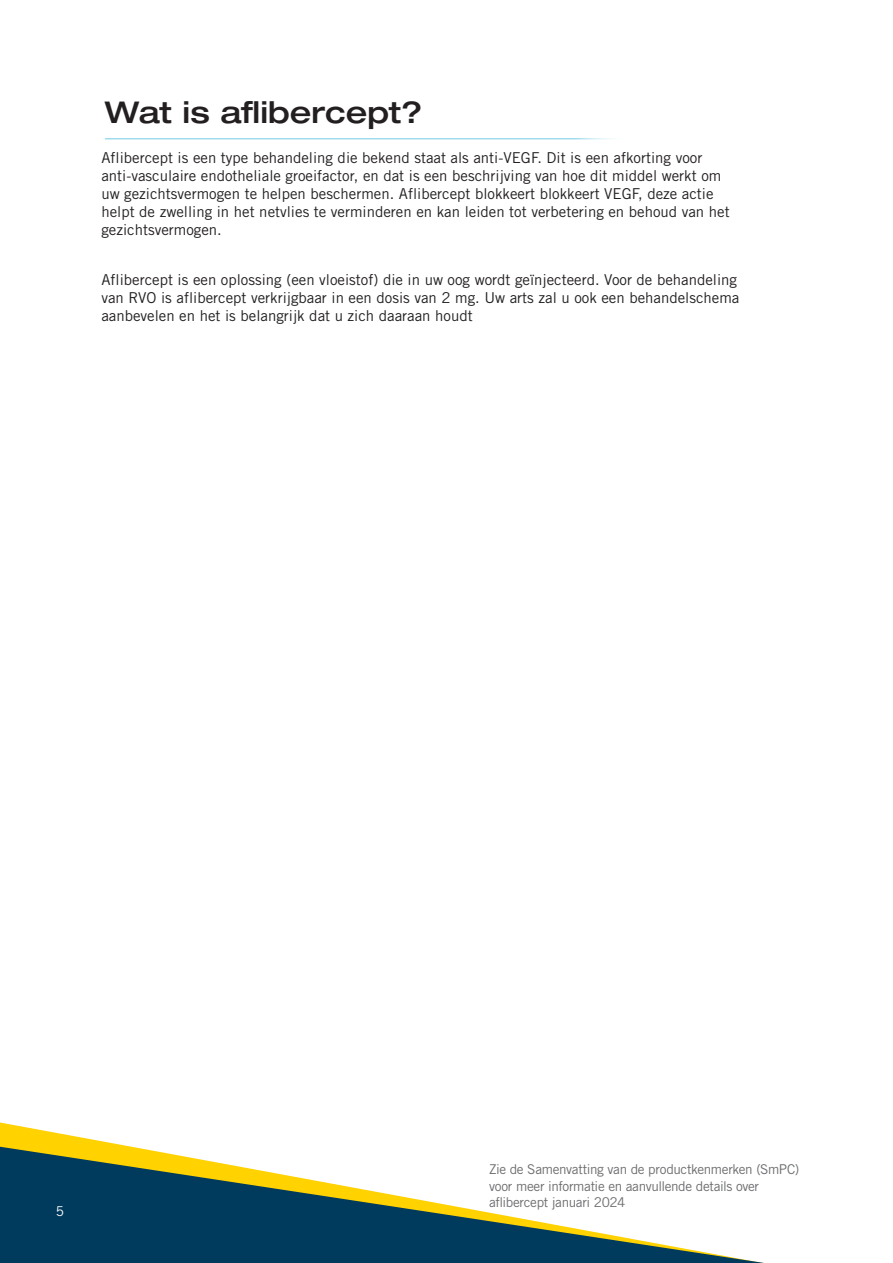
<style>
.page{position:relative;width:893px;height:1263px;background:#fff}
.page>*{position:absolute;margin:0;border:0;box-sizing:border-box;transform-origin:0 0}
.HEADING{font:500 expanded 30px "Helvetica Neue LT Std";color:#231f20}
.BODY-1{font:15px/18px "Trade Gothic LT Std";color:#231f20}
.t1{font:13.5px/16.5px "Trade Gothic LT Std";letter-spacing:-.025em;color:#6c6d70}
.t2{font:13.5px "Trade Gothic LT Std";color:#fff}
</style>
<div class="page">
<svg style="left:0;top:1122px;width:116px;height:22px"></svg>
<svg style="left:0;top:1144px;width:764px;height:119px"></svg>
<hr style="left:105px;top:138px;width:524px;height:1px;background:#a1dcee">
<p class="HEADING" style="left:105px;top:94px;width:319px">Wat is aflibercept?</p>
<p class="BODY-1" style="left:101px;top:149px;width:630px">Aflibercept is een type behandeling die bekend staat als anti-VEGF. Dit is een afkorting voor anti-vasculaire endotheliale groeifactor, en dat is een beschrijving van hoe dit middel werkt om uw gezichtsvermogen te helpen beschermen. Aflibercept blokkeert blokkeert VEGF, deze actie helpt de zwelling in het netvlies te verminderen en kan leiden tot verbetering en behoud van het gezichtsvermogen.</p>
<p class="BODY-1" style="left:101px;top:270px;width:639px">Aflibercept is een oplossing (een vloeistof) die in uw oog wordt geïnjecteerd. Voor de behandeling van RVO is aflibercept verkrijgbaar in een dosis van 2 mg. Uw arts zal u ook een behandelschema aanbevelen en het is belangrijk dat u zich daaraan houdt</p>
<p class="t2" style="left:56px;top:1203px;width:10px">5</p>
<p class="t1" style="left:489px;top:1161px;width:312px">Zie de Samenvatting van de productkenmerken (SmPC) voor meer informatie en aanvullende details over aflibercept januari 2024</p>
</div>
